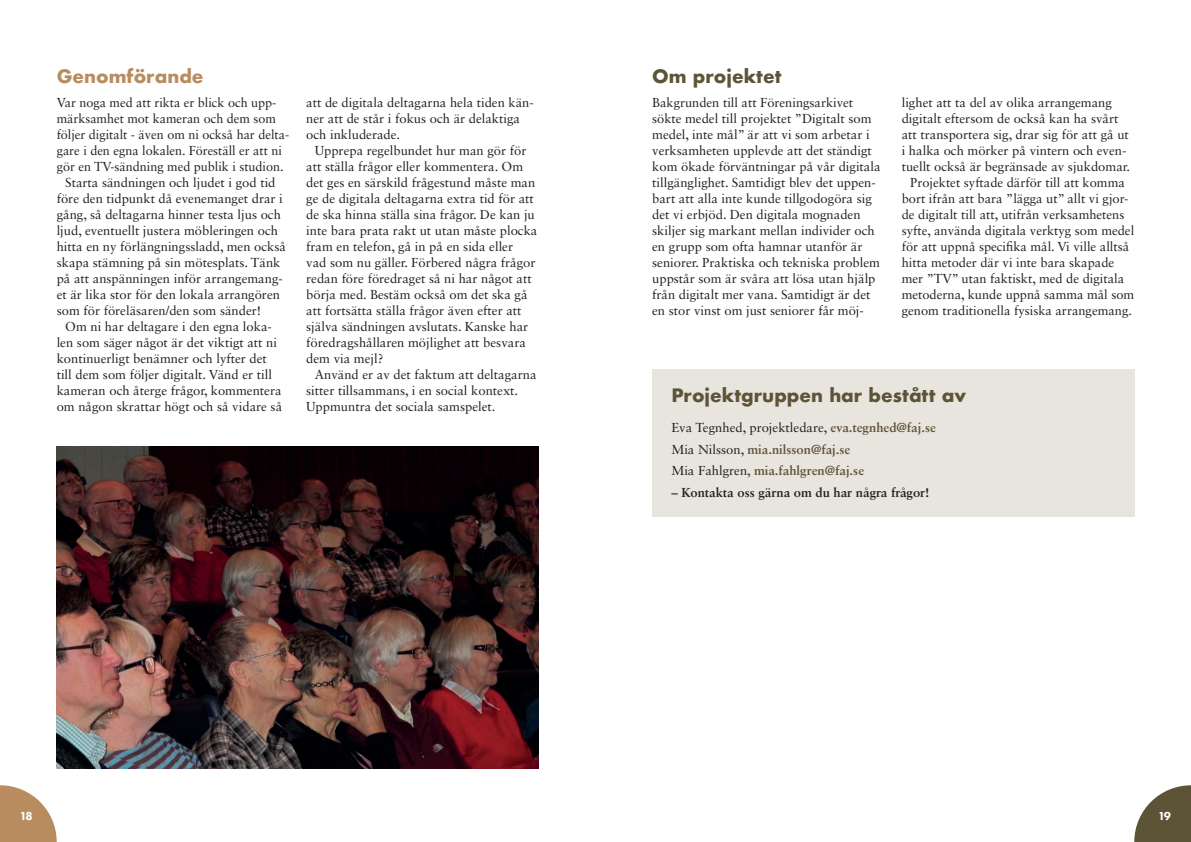
<style>
.page{position:relative;width:1191px;height:842px;background:#fff}
.page>*{position:absolute;margin:0;border:0;box-sizing:border-box;transform-origin:0 0}
.t1{font:700 18px "Futura";color:#5d5437}
.t2{font:700 18px "Futura";color:#b98c60}
.t3{font:13px/16px "Sabon LT Std";color:#231f20}
.t4{font:700 13px/21.7px "Sabon LT Std";color:#5d5437}
.t5{font:700 13px "Sabon LT Std";color:#231f20}
.t6{font:800 12px "Futura PT";color:#fff}
.s1{font-weight:400;color:#231f20}
</style>
<div class="page">
<img style="left:57px;top:447px;width:482px;height:321px">
<svg style="left:1134px;top:785px;width:57px;height:57px"></svg>
<svg style="left:0;top:785px;width:57px;height:57px"></svg>
<div style="left:652px;top:370px;width:482px;height:147px;background:#e8e4de"></div>
<h1 class="t2" style="left:57px;top:63px;width:148px">Genomförande</h1>
<p class="t3" style="left:57px;top:94px;width:221px">Var noga med att rikta er blick och upp-</p>
<p class="t3" style="left:57px;top:110px;width:221px">märksamhet mot kameran och dem som</p>
<p class="t3" style="left:57px;top:126px;width:234px">följer digitalt - även om ni också har delta-</p>
<p class="t3" style="left:57px;top:142px;width:227px">gare i den egna lokalen. Föreställ er att ni</p>
<p class="t3" style="left:57px;top:158px;width:228px">gör en TV-sändning med publik i studion.</p>
<p class="t3" style="left:65px;top:174px;width:212px">Starta sändningen och ljudet i god tid</p>
<p class="t3" style="left:57px;top:190px;width:228px">före den tidpunkt då evenemanget drar i</p>
<p class="t3" style="left:57px;top:206px;width:226px">gång, så deltagarna hinner testa ljus och</p>
<p class="t3" style="left:57px;top:222px;width:223px">ljud, eventuellt justera möbleringen och</p>
<p class="t3" style="left:57px;top:238px;width:231px">hitta en ny förlängningssladd, men också</p>
<p class="t3" style="left:57px;top:254px;width:225px">skapa stämning på sin mötesplats. Tänk</p>
<p class="t3" style="left:57px;top:270px;width:228px">på att anspänningen inför arrangemang-</p>
<p class="t3" style="left:57px;top:286px;width:225px">et är lika stor för den lokala arrangören</p>
<p class="t3" style="left:57px;top:302px;width:206px">som för föreläsaren/den som sänder!</p>
<p class="t3" style="left:65px;top:318px;width:208px">Om ni har deltagare i den egna loka-</p>
<p class="t3" style="left:57px;top:334px;width:222px">len som säger något är det viktigt att ni</p>
<p class="t3" style="left:57px;top:350px;width:212px">kontinuerligt benämner och lyfter det</p>
<p class="t3" style="left:57px;top:366px;width:217px">till dem som följer digitalt. Vänd er till</p>
<p class="t3" style="left:57px;top:382px;width:226px">kameran och återge frågor, kommentera</p>
<p class="t3" style="left:57px;top:398px;width:227px">om någon skrattar högt och så vidare så</p>
<p class="t3" style="left:306px;top:94px;width:229px">att de digitala deltagarna hela tiden kän&shy;ner att de står i fokus och är delaktiga och inkluderade.</p>
<p class="t3" style="left:306px;top:142px;width:233px;text-indent:9px">Upprepa regelbundet hur man gör för att ställa frågor eller kommentera. Om det ges en särskild frågestund måste man ge de digitala deltagarna extra tid för att de ska hinna ställa sina frågor. De kan ju inte bara prata rakt ut utan måste plocka fram en telefon, gå in på en sida eller<br>vad som nu gäller. Förbered några frågor redan före föredraget så ni har något att börja med. Bestäm också om det ska gå att fortsätta ställa frågor även efter att själva sändningen avslutats. Kanske har föredragshållaren möjlighet att besvara dem via mejl?</p>
<p class="t3" style="left:306px;top:366px;width:232px;text-indent:9px">Använd er av det faktum att deltagarna sitter tillsammans, i en social kontext.<br>Uppmuntra det sociala samspelet.</p>
<h1 class="t1" style="left:652px;top:63px;width:131px">Om projektet</h1>
<p class="t3" style="left:652px;top:94px;width:230px">Bakgrunden till att Föreningsarkivet sökte medel till projektet ”Digitalt som medel, inte mål” är att vi som arbetar i verksamheten upplevde att det ständigt kom ökade förväntningar på vår digitala tillgänglighet. Samtidigt blev det uppen&shy;bart att alla inte kunde tillgodogöra sig det vi erbjöd. Den digitala mognaden skiljer sig markant mellan individer och en grupp som ofta hamnar utanför är seniorer. Praktiska och tekniska problem uppstår som är svåra att lösa utan hjälp från digitalt mer vana. Samtidigt är det en stor vinst om just seniorer får möj-</p>
<p class="t3" style="left:901px;top:94px;width:212px">lighet att ta del av olika arrangemang</p>
<p class="t3" style="left:901px;top:110px;width:218px">digitalt eftersom de också kan ha svårt</p>
<p class="t3" style="left:901px;top:126px;width:229px">att transportera sig, drar sig för att gå ut</p>
<p class="t3" style="left:901px;top:142px;width:226px">i halka och mörker på vintern och even-</p>
<p class="t3" style="left:901px;top:158px;width:230px">tuellt också är begränsade av sjukdomar.</p>
<p class="t3" style="left:910px;top:174px;width:216px">Projektet syftade därför till att komma</p>
<p class="t3" style="left:901px;top:190px;width:228px">bort ifrån att bara ”lägga ut” allt vi gjor-</p>
<p class="t3" style="left:901px;top:206px;width:224px">de digitalt till att, utifrån verksamhetens</p>
<p class="t3" style="left:901px;top:222px;width:234px">syfte, använda digitala verktyg som medel</p>
<p class="t3" style="left:901px;top:238px;width:229px">för att uppnå specifika mål. Vi ville alltså</p>
<p class="t3" style="left:901px;top:254px;width:214px">hitta metoder där vi inte bara skapade</p>
<p class="t3" style="left:901px;top:270px;width:224px">mer ”TV” utan faktiskt, med de digitala</p>
<p class="t3" style="left:901px;top:286px;width:234px">metoderna, kunde uppnå samma mål som</p>
<p class="t3" style="left:901px;top:302px;width:232px">genom traditionella fysiska arrangemang.</p>
<h1 class="t1" style="left:671px;top:382px;width:296px">Projektgruppen har bestått av</h1>
<p class="t4" style="left:671px;top:416px;width:266px"><span class="s1">Eva Tegnhed, projektledare,</span> eva.tegnhed@faj.se<br><span class="s1">Mia Nilsson,</span> mia.nilsson@faj.se<br><span class="s1">Mia Fahlgren,</span> mia.fahlgren@faj.se</p>
<p class="t5" style="left:671px;top:484px;width:260px">– Kontakta oss gärna om du har några frågor!</p>
<p class="t6" style="left:20px;top:808px;width:15px">18</p>
<p class="t6" style="left:1158px;top:808px;width:15px">19</p>
</div>
